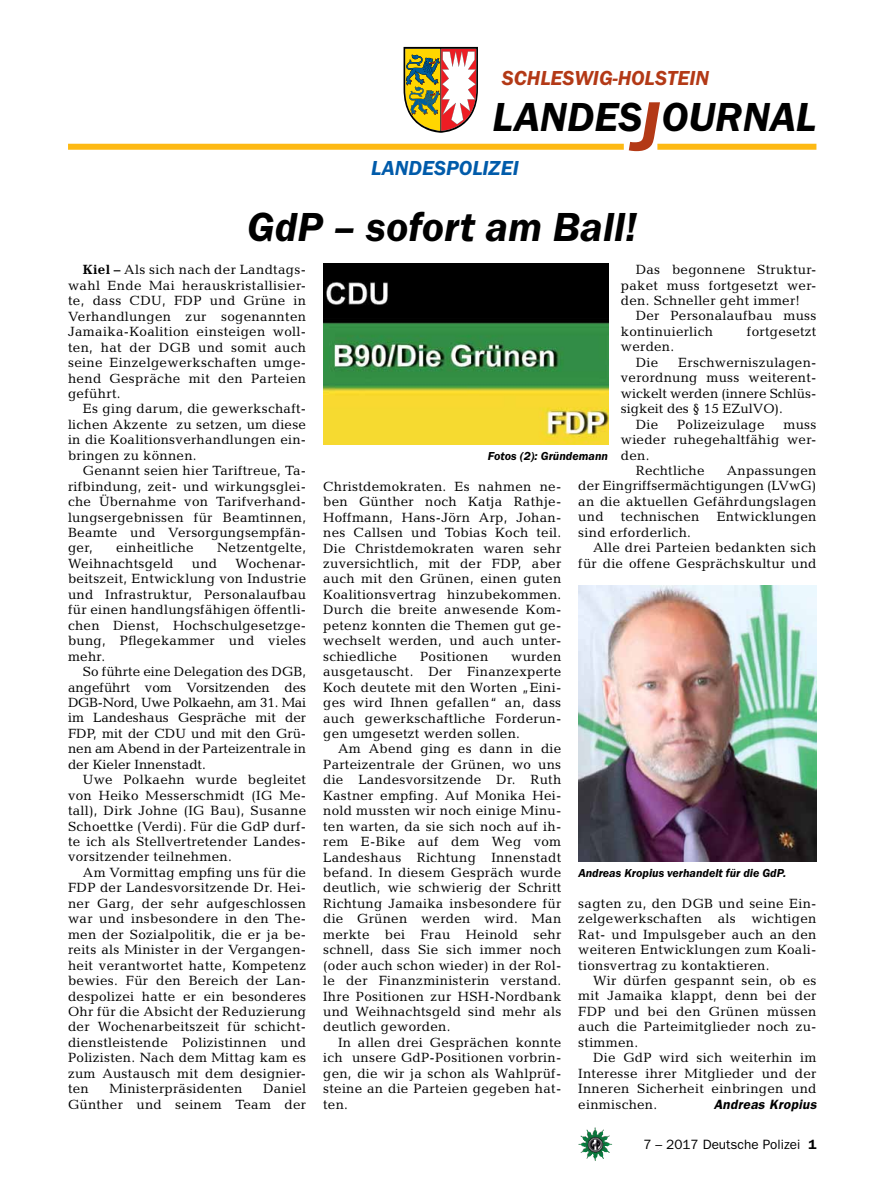
<style>
.page{position:relative;width:893px;height:1191px;background:#fff}
.page>*{position:absolute;margin:0;border:0;box-sizing:border-box;transform-origin:0 0}
.t1{font:italic 600 42px "Franklin Gothic Itc T";color:#000}
.t2{font:italic 600 21px "Franklin Gothic Itc T";color:#b33916}
.t3{font:italic 600 21px "Franklin Gothic Itc T";color:#005baa}
.t4{font:13.5px/15.5px "Candida";letter-spacing:.02em;color:#000;text-align:justify}
.t5{font:13.5px "Candida";color:#000}
.t6{font:13.5px "Franklin Gothic";color:#000}
.t7{font:italic 600 13.5px "Franklin Gothic";letter-spacing:.02em;color:#000}
.t8{font:italic 600 12px "Franklin Gothic Itc T";color:#000}
.s1{font-size:72px;color:#b33916}
.s2{font-weight:700}
.s3{font-weight:600}
</style>
<div class="page">
<img style="left:578px;top:1127px;width:17px;height:25px">
<svg style="left:404px;top:47px;width:74px;height:86px"></svg>
<div style="left:657px;top:144px;width:159px;height:6px;background:#fdb913"></div>
<div style="left:68px;top:144px;width:556px;height:6px;background:#fdb913"></div>
<img style="left:323px;top:264px;width:285px;height:180px">
<img style="left:578px;top:585px;width:238px;height:276px">
<h2 class="t2" style="left:502px;top:66px;width:209px">SCHLESWIG-HOLSTEIN</h2>
<h1 class="t1" style="left:492px;top:93px;width:325px">LANDES<span class="s1">J</span>OURNAL</h1>
<h2 class="t3" style="left:371px;top:156px;width:25px">Landes</h2>
<h2 class="t3" style="left:446px;top:156px;width:65px">polizei</h2>
<h1 class="t1" style="left:247px;top:202px;width:391px">GdP – sofort am Ball!</h1>
<p class="t4" style="left:68px;top:262px;width:240px;text-indent:15px"><span class="s2">Kiel –</span> Als sich nach der Landtags&shy;wahl Ende Mai herauskristallisier&shy;te, dass CDU, FDP und Grüne in Verhandlungen zur sogenannten Jamaika-Koalition einsteigen woll&shy;ten, hat der DGB und somit auch seine Einzelgewerkschaften umge&shy;hend Gespräche mit den Parteien geführt.</p>
<p class="t4" style="left:68px;top:401px;width:240px;text-indent:15px">Es ging darum, die gewerkschaft&shy;lichen Akzente zu setzen, um diese in die Koalitionsverhandlungen ein&shy;bringen zu können.</p>
<p class="t4" style="left:68px;top:463px;width:240px;text-indent:15px">Genannt seien hier Tariftreue, Ta&shy;rifbindung, zeit- und wirkungsglei&shy;che Übernahme von Tarifverhand&shy;lungsergebnissen für Beamtinnen, Beamte und Versorgungsempfän&shy;ger,</p>
<p class="t4" style="left:116px;top:540px;width:79px">einheitliche</p>
<p class="t4" style="left:217px;top:540px;width:91px">Netzentgelte,</p>
<p class="t4" style="left:68px;top:555px;width:107px">Weihnachtsgeld</p>
<p class="t4" style="left:192px;top:555px;width:27px">und</p>
<p class="t4" style="left:68px;top:555px;width:240px;text-indent:167px">Wochenar&shy;beitszeit, Entwicklung von Industrie und Infrastruktur, Personalaufbau für einen handlungsfähigen öffentli&shy;chen Dienst, Hochschulgesetzge&shy;bung, Pflegekammer und vieles mehr.</p>
<p class="t4" style="left:68px;top:664px;width:240px;text-indent:15px">So führte eine Delegation des DGB, angeführt vom Vorsitzenden des DGB-Nord, Uwe Polkaehn, am 31. Mai im Landeshaus Gespräche mit der FDP, mit der CDU und mit den Grü&shy;nen am Abend in der Parteizentrale in der Kieler Innenstadt.</p>
<p class="t4" style="left:68px;top:772px;width:240px;text-indent:15px">Uwe Polkaehn wurde begleitet von Heiko Messerschmidt (IG Me&shy;tall), Dirk Johne (IG Bau), Susanne Schoettke (Verdi). Für die GdP durf&shy;te ich als Stellvertretender Landes&shy;vorsitzender teilnehmen.</p>
<p class="t4" style="left:68px;top:864px;width:240px;text-indent:15px">Am Vormittag empfing uns für die FDP der Landesvorsitzende Dr. Hei&shy;ner Garg, der sehr aufgeschlossen war und insbesondere in den The&shy;men der Sozialpolitik, die er ja be&shy;reits als Minister in der Vergangen&shy;heit verantwortet hatte, Kompetenz bewies. Für den Bereich der Lan&shy;despolizei hatte er ein besonderes Ohr für die Absicht der Reduzierung der Wochenarbeitszeit für schicht&shy;dienstleistende Polizistinnen und Polizisten. Nach dem Mittag kam es zum Austausch mit dem designier&shy;ten</p>
<p class="t4" style="left:68px;top:1081px;width:240px;text-align:right">Daniel<br>Günther und seinem Team der</p>
<p class="t4" style="left:109px;top:1081px;width:135px">Ministerpräsidenten</p>
<p class="t4" style="left:621px;top:262px;width:197px;text-indent:15px">Das begonnene Struktur&shy;paket muss fortgesetzt wer&shy;den. Schneller geht immer!</p>
<p class="t4" style="left:621px;top:308px;width:197px;text-indent:15px">Der Personalaufbau muss kontinuierlich</p>
<p class="t4" style="left:747px;top:324px;width:71px">fortgesetzt</p>
<p class="t4" style="left:621px;top:339px;width:55px;text-align:center">werden.<br>Die</p>
<p class="t4" style="left:678px;top:354px;width:140px">Erschwerniszulagen-</p>
<p class="t4" style="left:621px;top:370px;width:197px">verordnung muss weiterent-</p>
<p class="t5" style="left:621px;top:385px;width:197px">wickelt werden (innere Schlüs-</p>
<p class="t5" style="left:621px;top:401px;width:164px">sigkeit des § 15 EZulVO).</p>
<p class="t4" style="left:636px;top:416px;width:24px">Die</p>
<p class="t4" style="left:677px;top:416px;width:89px">Polizeizulage</p>
<p class="t4" style="left:783px;top:416px;width:35px">muss</p>
<p class="t4" style="left:621px;top:432px;width:197px">wieder ruhegehaltfähig wer-</p>
<p class="t4" style="left:621px;top:447px;width:30px">den.</p>
<p class="t4" style="left:636px;top:463px;width:70px">Rechtliche</p>
<p class="t8" style="left:488px;top:449px;width:122px">Fotos (2): Gründemann</p>
<p class="t4" style="left:578px;top:463px;width:240px;text-indent:148px">Anpassungen der Eingriffsermächtigungen (LVwG) an die aktuellen Gefährdungslagen und</p>
<p class="t4" style="left:323px;top:478px;width:240px">Christdemokraten. Es nahmen ne&shy;ben Günther noch Katja Rathje-Hoffmann, Hans-Jörn Arp, Johan&shy;nes Callsen und Tobias Koch teil.<br>Die Christdemokraten waren sehr zuversichtlich, mit der FDP, aber auch mit den Grünen, einen guten Koalitionsvertrag hinzubekommen.<br>Durch die breite anwesende Kom&shy;petenz konnten die Themen gut ge&shy;wechselt werden, und auch unter&shy;schiedliche</p>
<p class="t4" style="left:621px;top:509px;width:80px">technischen</p>
<p class="t4" style="left:717px;top:509px;width:101px">Entwicklungen</p>
<p class="t4" style="left:578px;top:524px;width:114px">sind erforderlich.</p>
<p class="t4" style="left:593px;top:540px;width:225px">Alle drei Parteien bedankten sich</p>
<p class="t4" style="left:578px;top:555px;width:240px">für die offene Gesprächskultur und</p>
<p class="t4" style="left:323px;top:648px;width:240px;text-indent:188px">wurden ausgetauscht. Der Finanzexperte Koch deutete mit den Worten „Eini&shy;ges wird Ihnen gefallen“ an, dass auch gewerkschaftliche Forderun&shy;gen umgesetzt werden sollen.</p>
<p class="t4" style="left:323px;top:741px;width:240px;text-indent:15px">Am Abend ging es dann in die Parteizentrale der Grünen, wo uns die Landesvorsitzende Dr. Ruth Kastner empfing. Auf Monika Hei&shy;nold mussten wir noch einige Minu&shy;ten warten, da sie sich noch auf ih&shy;rem E-Bike auf dem Weg vom Landeshaus Richtung Innenstadt befand. In diesem Gespräch wurde deutlich, wie schwierig der Schritt Richtung Jamaika insbesondere für die Grünen werden wird. Man merkte bei Frau Heinold sehr schnell, dass Sie sich immer noch (oder auch schon wieder) in der Rol&shy;le der Finanzministerin verstand.<br>Ihre Positionen zur HSH-Nordbank und Weihnachtsgeld sind mehr als deutlich geworden.</p>
<p class="t4" style="left:323px;top:1034px;width:240px;text-indent:15px">In allen drei Gesprächen konnte ich unsere GdP-Positionen vorbrin&shy;gen, die wir ja schon als Wahlprüf&shy;steine an die Parteien gegeben hat&shy;ten.</p>
<p class="t4" style="left:420px;top:648px;width:70px">Positionen</p>
<p class="t8" style="left:578px;top:866px;width:210px">Andreas Kropius verhandelt für die GdP.</p>
<p class="t4" style="left:578px;top:895px;width:240px">sagten zu, den DGB und seine Ein&shy;zelgewerkschaften als wichtigen Rat- und Impulsgeber auch an den weiteren Entwicklungen zum Koali&shy;tionsvertrag zu kontaktieren.</p>
<p class="t4" style="left:578px;top:972px;width:240px;text-indent:15px">Wir dürfen gespannt sein, ob es mit Jamaika klappt, denn bei der FDP und bei den Grünen müssen auch die Parteimitglieder noch zu&shy;stimmen.</p>
<p class="t4" style="left:578px;top:1050px;width:240px;text-indent:15px">Die GdP wird sich weiterhin im Interesse ihrer Mitglieder und der Inneren Sicherheit einbringen und einmischen.</p>
<p class="t7" style="left:714px;top:1096px;width:104px">Andreas Kropius</p>
<p class="t6" style="left:643px;top:1136px;width:175px">7 – 2017 Deutsche Polizei <span class="s3">1</span></p>
</div>
